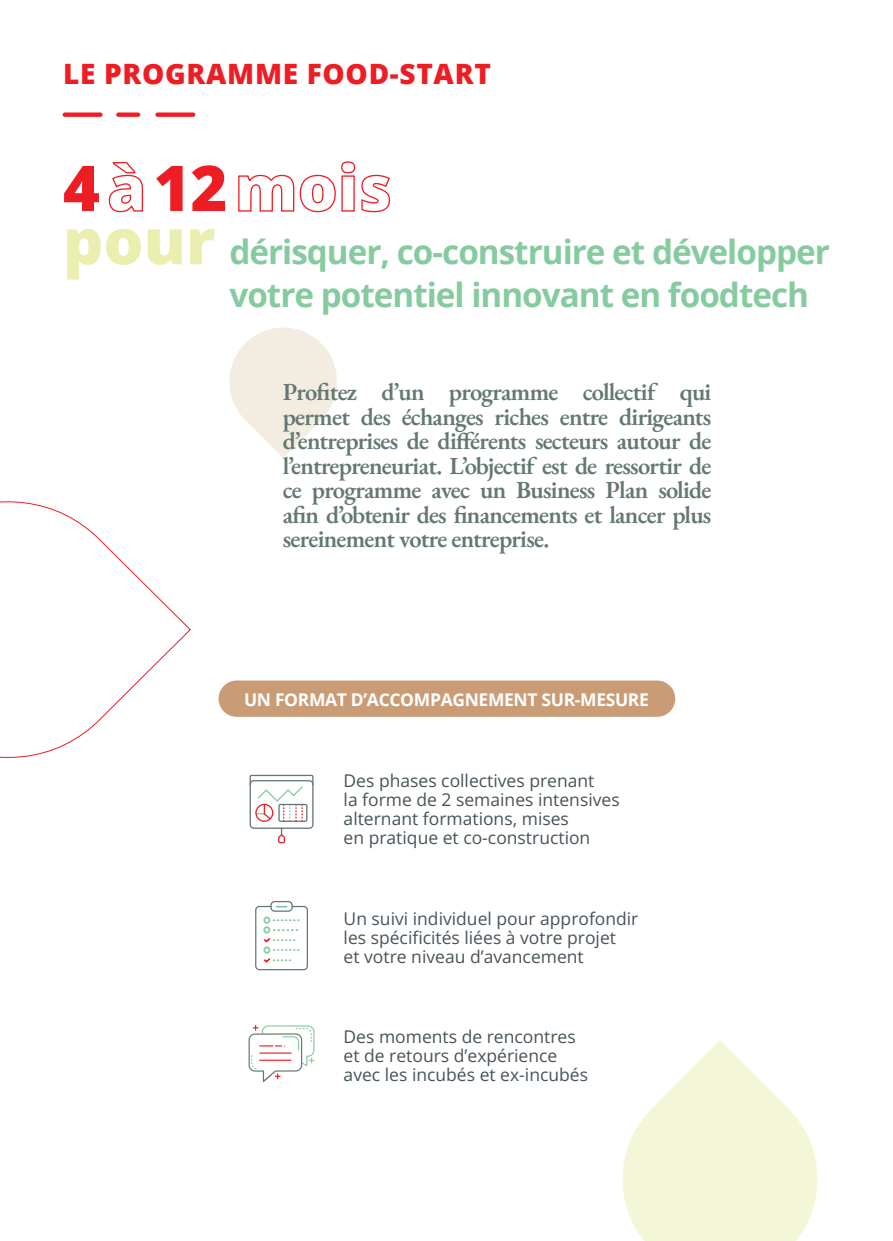
<style>
.page{position:relative;width:893px;height:1241px;background:#fff}
.page>*{position:absolute;margin:0;border:0;box-sizing:border-box;transform-origin:0 0}
.t1{font:800 63px "Open Sans";color:#ee1d23}
.t2{font:800 63px "Open Sans";color:#eaefb0}
.t3{font:700 33.25px/42px "Open Sans";letter-spacing:-.03em;color:#86cba0}
.t4{font:800 28px "Open Sans";letter-spacing:.025em;color:#ee1d23}
.t5{font:600 24.5px/24.5px "EB Garamond";letter-spacing:-.03em;color:#637773;text-align:justify}
.t6{font:17.5px/19.2px "Open Sans";color:#475359}
.t7{font:700 17.5px "Open Sans";letter-spacing:-.02em;color:#fff}
</style>
<div class="page">
<svg style="left:622px;top:1040px;width:196px;height:200px"></svg>
<div style="left:219px;top:680px;width:456px;height:36px;background:#c99c76;border-radius:18px"></div>
<svg style="left:229px;top:327px;width:108px;height:131px"></svg>
<div style="left:65px;top:112px;width:35px;height:5px;background:#ee1d23"></div>
<div style="left:118px;top:112px;width:20px;height:5px;background:#ee1d23"></div>
<div style="left:158px;top:112px;width:35px;height:5px;background:#ee1d23"></div>
<svg style="left:250px;top:774px;width:64px;height:69px"></svg>
<svg style="left:255px;top:901px;width:53px;height:69px"></svg>
<svg style="left:249px;top:1024px;width:66px;height:57px"></svg>
<svg style="left:0;top:501px;width:191px;height:257px"></svg>
<h3 class="t4" style="left:63px;top:52px;width:429px">LE PROGRAMME FOOD-START</h3>
<h1 class="t1" style="left:63px;top:140px;width:330px">4 à 12 mois</h1>
<h1 class="t2" style="left:63px;top:193px;width:154px">pour</h1>
<h2 class="t3" style="left:229px;top:230px;width:602px">dérisquer, co-construire et développer votre potentiel innovant en foodtech</h2>
<p class="t5" style="left:283px;top:380px;width:430px">Profitez d’un programme collectif qui permet des échanges riches entre dirigeants d’entreprises de différents secteurs autour de l’entrepreneuriat. L’objectif est de ressortir de ce programme avec un Business Plan solide afin d’obtenir des financements et lancer plus sereinement votre entreprise.</p>
<p class="t7" style="left:244px;top:687px;width:406px">UN FORMAT D’ACCOMPAGNEMENT SUR-MESURE</p>
<p class="t6" style="left:344px;top:770px;width:278px">Des phases collectives prenant<br>la forme de 2 semaines intensives alternant formations, mises<br>en pratique et co-construction</p>
<p class="t6" style="left:344px;top:908px;width:296px">Un suivi individuel pour approfondir les spécificités liées à votre projet<br>et votre niveau d’avancement</p>
<p class="t6" style="left:344px;top:1026px;width:246px">Des moments de rencontres et de retours d’expérience avec les incubés et ex-incubés</p>
</div>
